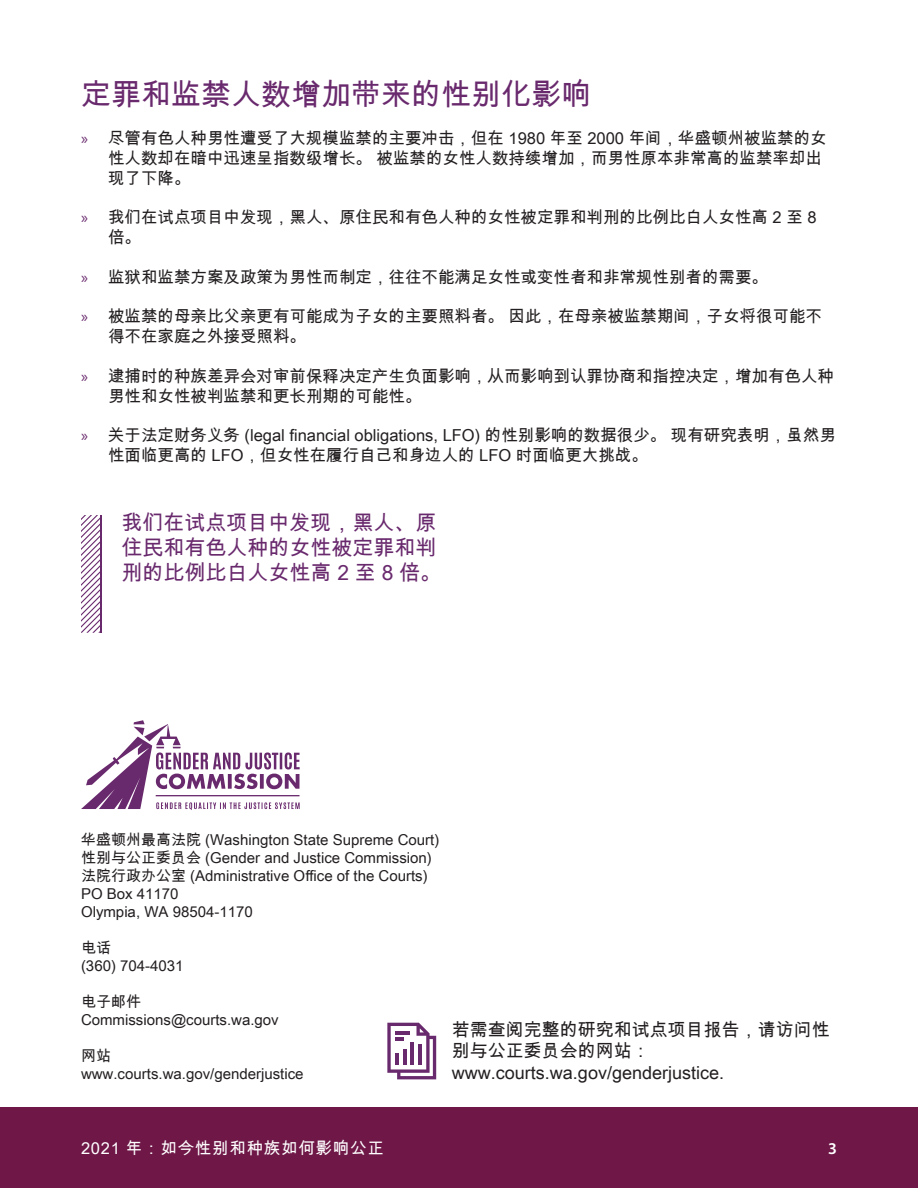
<style>
.page{position:relative;width:918px;height:1188px;background:#fff}
.page>*{position:absolute;margin:0;border:0;box-sizing:border-box;transform-origin:0 0}
.t1{font:30px "Arial Unicode MS";color:#69296d}
.Myriad_Pro_12_Regula{font:21px/25.2px "Arial Unicode MS";color:#69296d}
.t2{font:18px/21.6px "Arial Unicode MS";color:#231f20}
.t3{font:16.5px/19.8px "Arial Unicode MS";color:#231f20}
.t4{font:16.5px "Arial Unicode MS";letter-spacing:.045em;color:#fff}
.t5{font:600 16.5px "Myriad Pro";color:#fff}
.Myriad_Pro_12_Regula-2{font:15px "Arial Unicode MS";color:#231f20}
.s1{font-family:"Myriad Pro";color:#69296d}
</style>
<div class="page">
<div style="left:0;top:1107px;width:918px;height:81px;background:#6f1848"></div>
<svg style="left:81px;top:515px;width:19px;height:118px"></svg>
<hr style="left:100px;top:515px;width:1px;height:118px;background:#69296d">
<svg style="left:81px;top:720px;width:219px;height:90px"></svg>
<svg style="left:387px;top:1023px;width:49px;height:56px"></svg>
<hr style="left:395px;top:1053px;width:4px;height:12px;background:#69296d">
<hr style="left:403px;top:1049px;width:3px;height:16px;background:#69296d">
<hr style="left:411px;top:1042px;width:3px;height:23px;background:#69296d">
<hr style="left:419px;top:1044px;width:3px;height:21px;background:#69296d">
<p class="t1" style="left:81px;top:72px;width:511px">定罪和监禁人数增加带来的性别化影响</p>
<p class="t3" style="left:108px;top:128px;width:720px;text-indent:-27px"><span class="s1">»</span> 尽管有色人种男性遭受了大规模监禁的主要冲击，但在 1980 年至 2000 年间，华盛顿州被监禁的女性人数却在暗中迅速呈指数级增长。 被监禁的女性人数持续增加，而男性原本非常高的监禁率却出现了下降。</p>
<p class="t3" style="left:108px;top:207px;width:710px;text-indent:-27px"><span class="s1">»</span> 我们在试点项目中发现，黑人、原住民和有色人种的女性被定罪和判刑的比例比白人女性高 2 至 8倍。</p>
<p class="t3" style="left:81px;top:267px;width:688px"><span class="s1">»</span> 监狱和监禁方案及政策为男性而制定，往往不能满足女性或变性者和非常规性别者的需要。</p>
<p class="t3" style="left:108px;top:306px;width:716px;text-indent:-27px"><span class="s1">»</span> 被监禁的母亲比父亲更有可能成为子女的主要照料者。 因此，在母亲被监禁期间，子女将很可能不得不在家庭之外接受照料。</p>
<p class="t3" style="left:108px;top:366px;width:727px;text-indent:-27px"><span class="s1">»</span> 逮捕时的种族差异会对审前保释决定产生负面影响，从而影响到认罪协商和指控决定，增加有色人种男性和女性被判监禁和更长刑期的可能性。</p>
<p class="t3" style="left:108px;top:425px;width:729px;text-indent:-27px"><span class="s1">»</span> 关于法定财务义务 (legal financial obligations, LFO) 的性别影响的数据很少。 现有研究表明，虽然男性面临更高的 LFO，但女性在履行自己和身边人的 LFO 时面临更大挑战。</p>
<p class="Myriad_Pro_12_Regula" style="left:122px;top:510px;width:321px">我们在试点项目中发现，黑人、原住民和有色人种的女性被定罪和判刑的比例比白人女性高 2 至 8 倍。</p>
<p class="Myriad_Pro_12_Regula-2" style="left:81px;top:829px;width:360px">华盛顿州最高法院 (Washington State Supreme Court)</p>
<p class="Myriad_Pro_12_Regula-2" style="left:81px;top:847px;width:352px">性别与公正委员会 (Gender and Justice Commission)</p>
<p class="Myriad_Pro_12_Regula-2" style="left:81px;top:865px;width:348px">法院行政办公室 (Administrative Office of the Courts)</p>
<p class="Myriad_Pro_12_Regula-2" style="left:81px;top:883px;width:99px">PO Box 41170</p>
<p class="Myriad_Pro_12_Regula-2" style="left:81px;top:901px;width:173px">Olympia, WA 98504-1170</p>
<p class="Myriad_Pro_12_Regula-2" style="left:81px;top:937px;width:31px">电话</p>
<p class="Myriad_Pro_12_Regula-2" style="left:81px;top:955px;width:104px">(360) 704-4031</p>
<p class="Myriad_Pro_12_Regula-2" style="left:81px;top:991px;width:61px">电子邮件</p>
<p class="Myriad_Pro_12_Regula-2" style="left:81px;top:1009px;width:199px">Commissions@courts.wa.gov</p>
<p class="Myriad_Pro_12_Regula-2" style="left:81px;top:1045px;width:31px">网站</p>
<p class="Myriad_Pro_12_Regula-2" style="left:81px;top:1063px;width:224px">www.courts.wa.gov/genderjustice</p>
<p class="t2" style="left:452px;top:1018px;width:379px">若需查阅完整的研究和试点项目报告，请访问性别与公正委员会的网站：</p>
<p class="t2" style="left:452px;top:1061px;width:274px">www.courts.wa.gov/genderjustice.</p>
<p class="t4" style="left:81px;top:1136px;width:304px">2021 年：如今性别和种族如何影响公正</p>
<p class="t5" style="left:828px;top:1138px;width:10px">3</p>
</div>
